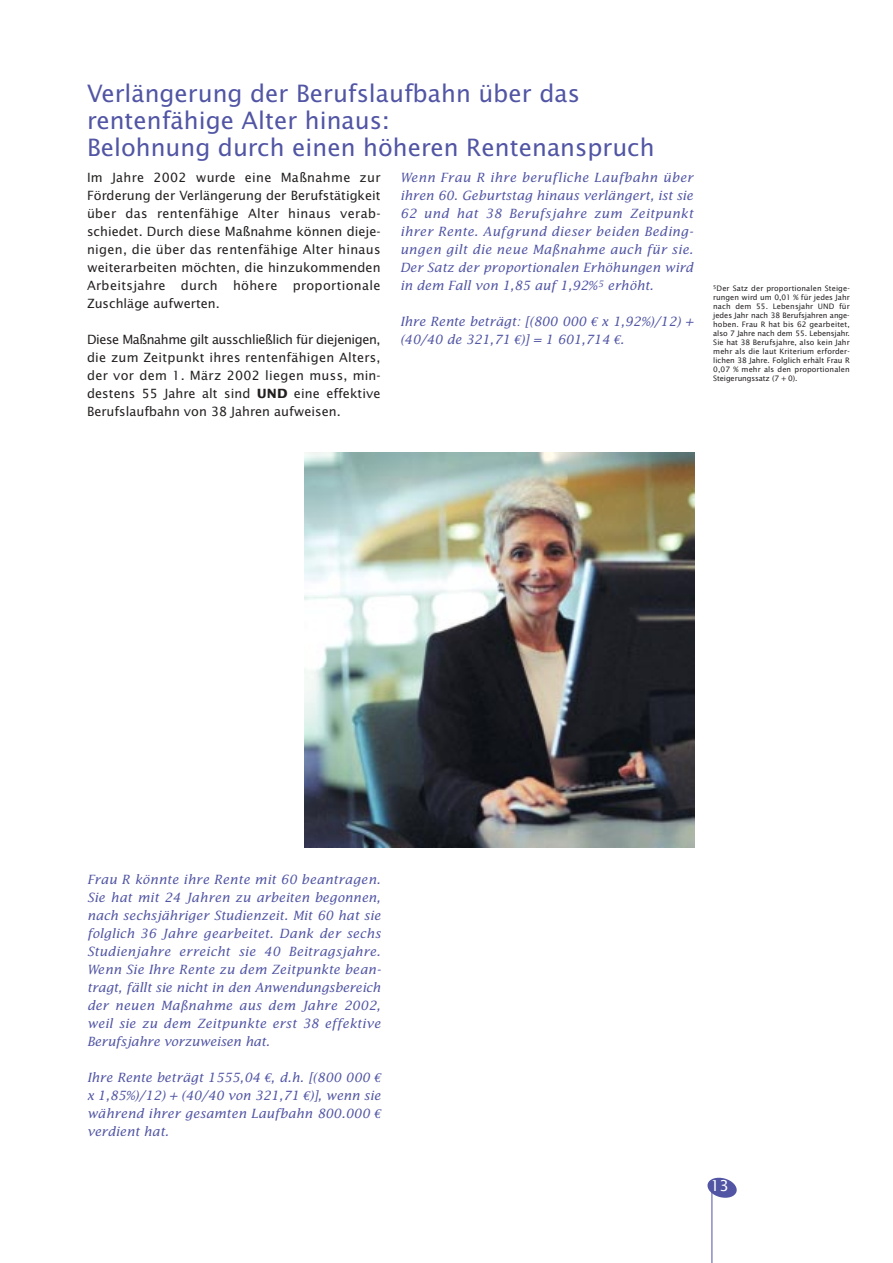
<style>
.page{position:relative;width:893px;height:1263px;background:#fff}
.page>*{position:absolute;margin:0;border:0;box-sizing:border-box;transform-origin:0 0}
.t1{font:24px/27px "Lucida Sans";color:#5155a4}
.t2{font:15px "Lucida Sans";color:#fff}
.t3{font:italic 12.75px/18px "Lucida";color:#5155a4;text-align:justify}
.t4{font:12.75px/18px "Lucida Sans";color:#231f1f;text-align:justify}
.t5{font:7.5px/9px "Lucida Sans";letter-spacing:.005em;color:#231f1f;text-align:justify}
.s1{font-family:"Euro Serif"}
.s2{font-weight:700}
</style>
<div class="page">
<hr style="left:711px;top:1183px;width:1px;height:80px;background:#5155a4">
<svg style="left:707px;top:1177px;width:30px;height:22px"></svg>
<img style="left:304px;top:452px;width:390px;height:396px">
<h1 class="t1" style="left:87px;top:81px;width:569px">Verlängerung der Berufslaufbahn über das rentenfähige Alter hinaus:<br>Belohnung durch einen höheren Rentenanspruch</h1>
<p class="t3" style="left:400px;top:170px;width:295px">Wenn Frau R ihre berufliche Laufbahn über ihren 60. Geburtstag hinaus verlängert, ist sie 62 und hat 38 Berufsjahre zum Zeitpunkt ihrer Rente. Aufgrund dieser beiden Beding&shy;ungen gilt die neue Maßnahme auch für sie.<br>Der Satz der proportionalen Erhöhungen wird in dem Fall von 1,85 auf 1,92%<sup>5</sup> erhöht.</p>
<p class="t3" style="left:400px;top:314px;width:295px">Ihre Rente beträgt: [(800 000 <span class="s1">€</span> x 1,92%)/12) + (40/40 de 321,71 <span class="s1">€</span>)] = 1 601,714 <span class="s1">€</span>.</p>
<p class="t4" style="left:87px;top:170px;width:295px">Im Jahre 2002 wurde eine Maßnahme zur Förderung der Verlängerung der Berufstätigkeit über das rentenfähige Alter hinaus verab&shy;schiedet. Durch diese Maßnahme können dieje&shy;nigen, die über das rentenfähige Alter hinaus weiterarbeiten möchten, die hinzukommenden Arbeitsjahre durch höhere proportionale Zuschläge aufwerten.</p>
<p class="t4" style="left:87px;top:332px;width:295px">Diese Maßnahme gilt ausschließlich für diejenigen, die zum Zeitpunkt ihres rentenfähigen Alters, der vor dem 1. März 2002 liegen muss, min&shy;destens 55 Jahre alt sind <span class="s2">UND</span> eine effektive Berufslaufbahn von 38 Jahren aufweisen.</p>
<p class="t5" style="left:713px;top:284px;width:138px"><sup>5</sup>Der Satz der proportionalen Steige&shy;rungen wird um 0,01 % für jedes Jahr nach dem 55. Lebensjahr UND für jedes Jahr nach 38 Berufsjahren ange&shy;hoben. Frau R hat bis 62 gearbeitet, also 7 Jahre nach dem 55. Lebensjahr.<br>Sie hat 38 Berufsjahre, also kein Jahr mehr als die laut Kriterium erforder&shy;lichen 38 Jahre. Folglich erhält Frau R 0,07 % mehr als den proportionalen Steigerungssatz (7 + 0).</p>
<p class="t3" style="left:87px;top:872px;width:295px">Frau R könnte ihre Rente mit 60 beantragen.<br>Sie hat mit 24 Jahren zu arbeiten begonnen, nach sechsjähriger Studienzeit. Mit 60 hat sie folglich 36 Jahre gearbeitet. Dank der sechs Studienjahre erreicht sie 40 Beitragsjahre.<br>Wenn Sie Ihre Rente zu dem Zeitpunkte bean&shy;tragt, fällt sie nicht in den Anwendungsbereich der neuen Maßnahme aus dem Jahre 2002, weil sie zu dem Zeitpunkte erst 38 effektive Berufsjahre vorzuweisen hat.</p>
<p class="t3" style="left:87px;top:1070px;width:295px">Ihre Rente beträgt 1555,04 <span class="s1">€</span>, d.h. [(800 000 <span class="s1">€ </span>x 1,85%)/12) + (40/40 von 321,71 <span class="s1">€</span>)], wenn sie während ihrer gesamten Laufbahn 800.000 <span class="s1">€ </span>verdient hat.</p>
<p class="t2" style="left:710px;top:1179px;width:20px">13</p>
</div>
